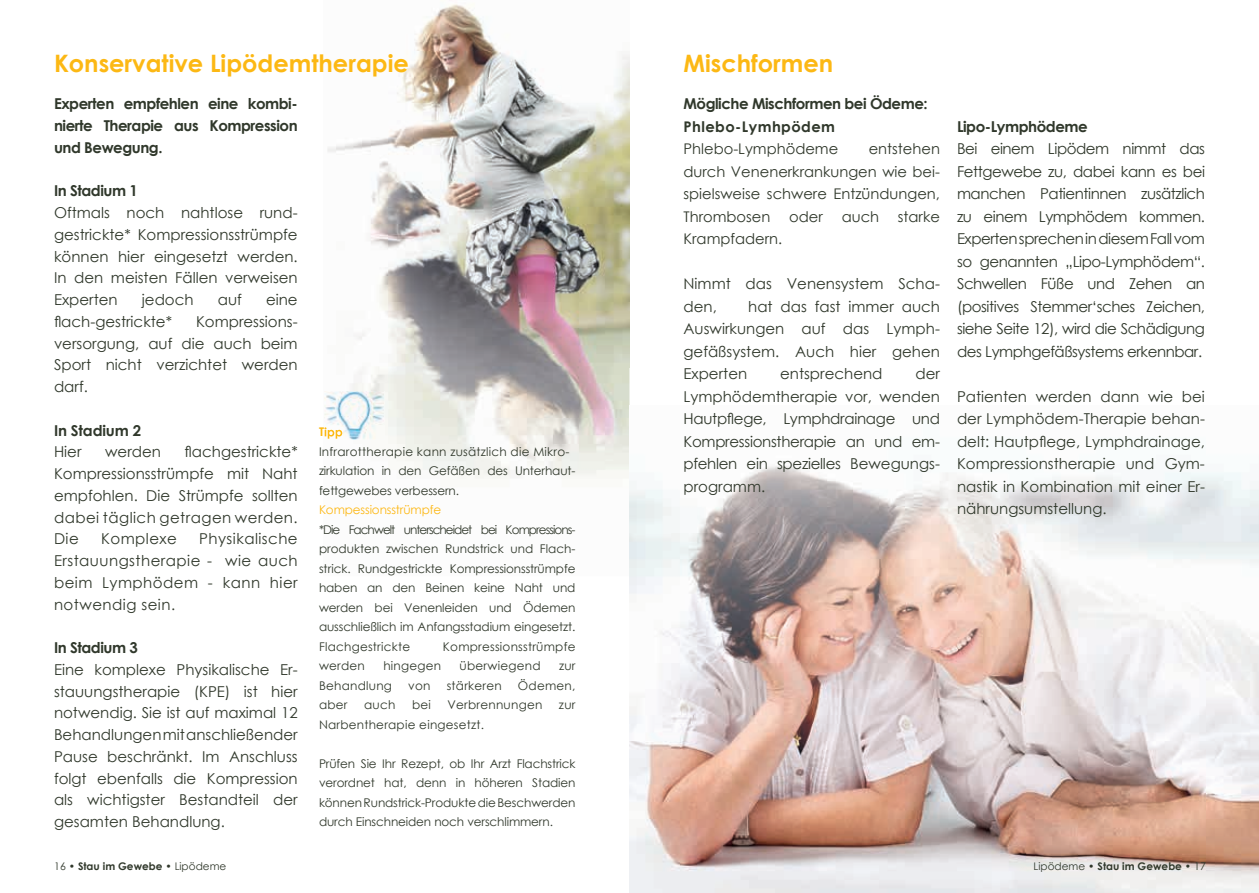
<style>
.page{position:relative;width:1259px;height:893px;background:#fff}
.page>*{position:absolute;margin:0;border:0;box-sizing:border-box;transform-origin:0 0}
.t1{font:700 24px "Century Gothic";color:#fcb814}
.t2{font:15px/22.5px "Century Gothic";color:#30382b;text-align:justify}
.t3{font:700 15px/21.8px "Century Gothic";letter-spacing:-.03em;color:#30382b;text-align:justify}
.t4{font:700 15px "Century Gothic";letter-spacing:-.01em;color:#30382b}
.t5{font:15px "Century Gothic";letter-spacing:.03em;color:#30382b}
.t6{font:14.7px/22.5px "Century Gothic";color:#30382b;text-align:justify}
.t7{font:700 14.7px "Century Gothic";letter-spacing:.03em;color:#30382b}
.t8{font:12px/19.5px "Century Gothic";letter-spacing:.02em;color:#30382b;text-align:justify}
.t9{font:12px/19.5px "Century Gothic";letter-spacing:-.01em;color:#30382b}
.t10{font:12px "Century Gothic";letter-spacing:-.01em;color:#fcb814}
.t11{font:10.5px "Century Gothic";color:#30382b}
.s1{font-weight:700}
</style>
<div class="page">
<img style="left:327px;top:4px;width:302px;height:475px">
<img style="left:629px;top:466px;width:630px;height:427px">
<img style="left:324px;top:391px;width:60px;height:49px">
<img style="left:324px;top:427px;width:18px;height:12px">
<h1 class="t1" style="left:54px;top:45px;width:356px">Konservative Lipödemtherapie</h1>
<p class="t3" style="left:54px;top:92px;width:245px">Experten empfehlen eine kombi&shy;nierte Therapie aus Kompression und Bewegung.</p>
<p class="t3" style="left:54px;top:179px;width:85px">In Stadium 1</p>
<p class="t2" style="left:54px;top:202px;width:245px;line-height:21.8px">Oftmals noch nahtlose rund&shy;gestrickte* Kompressionsstrümpfe können hier eingesetzt werden.<br>In den meisten Fällen verweisen Experten</p>
<p class="t2" style="left:142px;top:288px;width:53px">jedoch</p>
<p class="t2" style="left:218px;top:288px;width:26px">auf</p>
<p class="t2" style="left:266px;top:288px;width:33px">eine</p>
<p class="t2" style="left:54px;top:310px;width:120px">flach-gestrickte*</p>
<p class="t2" style="left:54px;top:310px;width:245px;line-height:21.8px;text-indent:142px">Kompressions&shy;versorgung, auf die auch beim Sport nicht verzichtet werden darf.</p>
<p class="t4" style="left:54px;top:419px;width:89px">In Stadium 2</p>
<p class="t2" style="left:54px;top:441px;width:29px">Hier</p>
<p class="t2" style="left:105px;top:441px;width:57px">werden</p>
<p class="t2" style="left:54px;top:441px;width:245px;line-height:21.8px;text-indent:131px">flachgestrickte* Kompressionsstrümpfe mit Naht empfohlen. Die Strümpfe sollten dabei täglich getragen werden.<br>Die</p>
<p class="t9" style="left:319px;top:442px;width:258px">Infrarottherapie kann zusätzlich die Mikro&shy;zirkulation in den Gefäßen des Unterhaut&shy;fettgewebes verbessern.</p>
<p class="t10" style="left:319px;top:502px;width:124px">Kompessionsstrümpfe</p>
<p class="t8" style="left:319px;top:520px;width:258px">*Die Fachwelt unterscheidet bei Kompressions&shy;produkten zwischen Rundstrick und Flach&shy;strick. Rundgestrickte Kompressionsstrümpfe haben an den Beinen keine Naht und werden bei Venenleiden und Ödemen ausschließlich im Anfangsstadium eingesetzt.<br>Flachgestrickte</p>
<p class="t2" style="left:54px;top:528px;width:245px;line-height:21.8px;text-indent:145px">Physikalische Erstauungstherapie - wie auch beim Lymphödem - kann hier notwendig sein.</p>
<p class="t3" style="left:54px;top:636px;width:85px">In Stadium 3</p>
<p class="t2" style="left:54px;top:658px;width:245px;line-height:21.8px">Eine komplexe Physikalische Er&shy;stauungstherapie (KPE) ist hier notwendig. Sie ist auf maximal 12<br>Behandlungen mit anschließender Pause beschränkt. Im Anschluss folgt ebenfalls die Kompression als wichtigster Bestandteil der gesamten Behandlung.</p>
<p class="t5" style="left:101px;top:529px;width:77px">Komplexe</p>
<p class="t8" style="left:443px;top:637px;width:134px">Kompressionsstrümpfe</p>
<p class="t8" style="left:319px;top:656px;width:47px">werden</p>
<p class="t8" style="left:383px;top:656px;width:59px">hingegen</p>
<p class="t8" style="left:460px;top:656px;width:82px">überwiegend</p>
<p class="t8" style="left:559px;top:656px;width:18px">zur</p>
<p class="t8" style="left:319px;top:676px;width:74px">Behandlung</p>
<p class="t8" style="left:408px;top:676px;width:24px">von</p>
<p class="t8" style="left:447px;top:676px;width:57px">stärkeren</p>
<p class="t8" style="left:518px;top:676px;width:59px">Ödemen,</p>
<p class="t8" style="left:319px;top:695px;width:30px">aber</p>
<p class="t8" style="left:364px;top:695px;width:33px">auch</p>
<p class="t8" style="left:412px;top:695px;width:20px">bei</p>
<p class="t8" style="left:447px;top:695px;width:96px">Verbrennungen</p>
<p class="t8" style="left:559px;top:695px;width:18px">zur</p>
<p class="t8" style="left:319px;top:715px;width:167px">Narbentherapie eingesetzt.</p>
<p class="t8" style="left:319px;top:754px;width:258px">Prüfen Sie Ihr Rezept, ob Ihr Arzt Flachstrick verordnet hat, denn in höheren Stadien können Rundstrick-Produkte die Beschwerden durch Einschneiden noch verschlimmern.</p>
<h1 class="t1" style="left:683px;top:45px;width:151px">Mischformen</h1>
<p class="t3" style="left:683px;top:92px;width:246px">Mögliche Mischformen bei Ödeme:</p>
<p class="t7" style="left:683px;top:115px;width:153px">Phlebo-Lymhpödem</p>
<p class="t6" style="left:683px;top:137px;width:156px">Phlebo-Lymphödeme</p>
<p class="t6" style="left:683px;top:137px;width:258px;text-indent:185px">entstehen durch Venenerkrankungen wie bei&shy;spielsweise schwere Entzündungen, Thrombosen</p>
<p class="t6" style="left:789px;top:205px;width:35px">oder</p>
<p class="t6" style="left:841px;top:205px;width:39px">auch</p>
<p class="t6" style="left:898px;top:205px;width:44px">starke</p>
<p class="t6" style="left:683px;top:227px;width:100px">Krampfadern.</p>
<p class="t2" style="left:683px;top:272px;width:258px">Nimmt das Venensystem Scha&shy;den,</p>
<p class="t2" style="left:683px;top:295px;width:258px;text-indent:65px">hat das fast immer auch Auswirkungen auf das Lymph&shy;gefäßsystem. Auch hier gehen Experten</p>
<p class="t2" style="left:683px;top:362px;width:258px;text-indent:232px">der Lymphödemtherapie vor, wenden Hautpflege, Lymphdrainage und Kompressionstherapie an und em&shy;pfehlen ein spezielles Bewegungs&shy;programm.</p>
<p class="t2" style="left:780px;top:362px;width:104px">entsprechend</p>
<p class="t3" style="left:957px;top:115px;width:132px">Lipo-Lymphödeme</p>
<p class="t2" style="left:957px;top:137px;width:249px">Bei einem Lipödem nimmt das Fettgewebe zu, dabei kann es bei manchen Patientinnen zusätzlich zu einem Lymphödem kommen.<br>Experten sprechen in diesem Fall vom so genannten „Lipo-Lymphödem“.<br>Schwellen Füße und Zehen an (positives Stemmer‘sches Zeichen, siehe Seite 12), wird die Schädigung des Lymphgefäßsystems erkennbar.</p>
<p class="t2" style="left:957px;top:385px;width:249px">Patienten werden dann wie bei der Lymphödem-Therapie behan&shy;delt: Hautpflege, Lymphdrainage, Kompressionstherapie und Gym&shy;nastik in Kombination mit einer Er&shy;nährungsumstellung.</p>
<p class="t11" style="left:54px;top:859px;width:174px">16 • <span class="s1">Stau im Gewebe</span> • Lipödeme</p>
<p class="t11" style="left:1033px;top:859px;width:174px">Lipödeme • <span class="s1">Stau im Gewebe</span> • 17</p>
</div>
